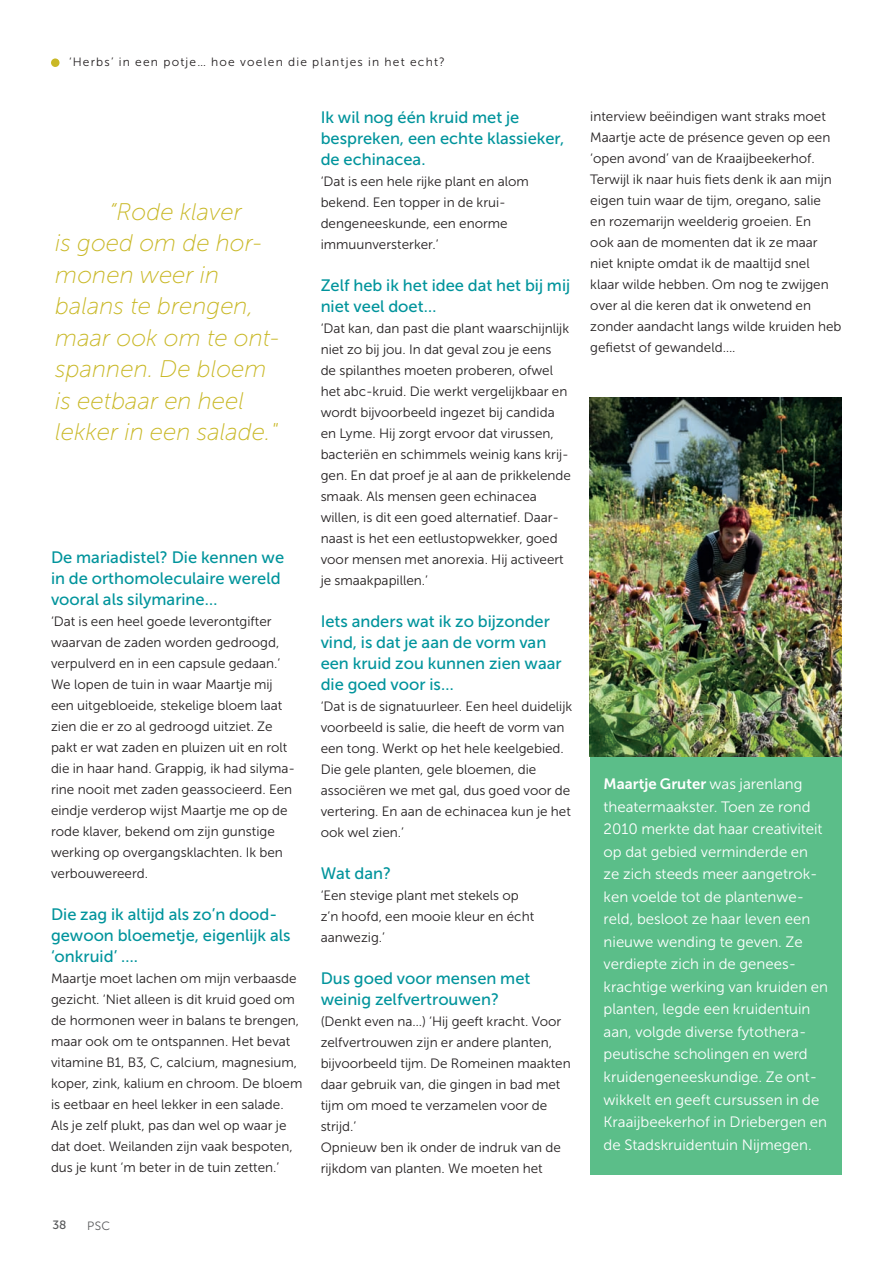
<style>
.page{position:relative;width:893px;height:1263px;background:#fff}
.page>*{position:absolute;margin:0;border:0;box-sizing:border-box;transform-origin:0 0}
.t1{font:italic 24px/31.5px "Museo Sans 100";color:#c9b826}
.t2{font:16.5px/21px "Museo Sans 500";color:#00949c}
.t3{font:15px/22.5px "Museo Sans 300";color:#fff}
.t4{font:15px "Museo Sans 700";color:#fff}
.t5{font:13.5px/21px "Museo Sans 300";color:#231f20}
.t6{font:12px "Museo Sans 300";letter-spacing:.1em;color:#231f20}
.t7{font:12px "Museo Sans 300";color:#57585a}
.t8{font:12px "Museo Sans 500";color:#57585a}
.s1{font-family:"Museo Sans 300"}
</style>
<div class="page">
<div style="left:51px;top:58px;width:9px;height:9px;background:#c9b826;border-radius:50%"></div>
<div style="left:590px;top:514px;width:252px;height:661px;background:#5bbe89"></div>
<img style="left:590px;top:398px;width:252px;height:359px">
<p class="t6" style="left:69px;top:55px;width:377px">‘Herbs’ in een potje… hoe voelen die plantjes in het echt?</p>
<h1 class="t1" style="left:55px;top:196px;width:225px;text-indent:54px">“Rode klaver<br>is goed om de hor&shy;monen weer in balans te brengen, maar ook om te ont&shy;spannen. De bloem is eetbaar en heel lekker in een salade."</h1>
<p class="t2" style="left:51px;top:546px;width:235px">De mariadistel? Die kennen we in de orthomoleculaire wereld vooral als silymarine…</p>
<p class="t5" style="left:51px;top:611px;width:246px">‘Dat is een heel goede leverontgifter waarvan de zaden worden gedroogd, verpulverd en in een capsule gedaan.’ We lopen de tuin in waar Maartje mij een uitgebloeide, stekelige bloem laat zien die er zo al gedroogd uitziet. Ze pakt er wat zaden en pluizen uit en rolt die in haar hand. Grappig, ik had silyma&shy;rine nooit met zaden geassocieerd. Een eindje verderop wijst Maartje me op de rode klaver, bekend om zijn gunstige werking op overgangsklachten. Ik ben verbouwereerd.</p>
<p class="t2" style="left:51px;top:903px;width:241px">Die zag ik altijd als zo’n dood&shy;gewoon bloemetje, eigenlijk als ‘onkruid’ ….</p>
<p class="t5" style="left:51px;top:968px;width:253px">Maartje moet lachen om mijn verbaasde gezicht. ‘Niet alleen is dit kruid goed om de hormonen weer in balans te brengen, maar ook om te ontspannen. Het bevat vitamine B1, B3, C, calcium, magnesium, koper, zink, kalium en chroom. De bloem is eetbaar en heel lekker in een salade.<br>Als je zelf plukt, pas dan wel op waar je dat doet. Weilanden zijn vaak bespoten, dus je kunt ‘m beter in de tuin zetten.’</p>
<p class="t8" style="left:52px;top:1219px;width:16px">38</p>
<p class="t7" style="left:87px;top:1219px;width:25px">PSC</p>
<p class="t2" style="left:321px;top:107px;width:245px">Ik wil nog één kruid met je bespreken, een echte klassieker, de echinacea.</p>
<p class="t5" style="left:321px;top:171px;width:210px">‘Dat is een hele rijke plant en alom bekend. Een topper in de krui&shy;dengeneeskunde, een enorme immuunversterker.’</p>
<p class="t2" style="left:321px;top:275px;width:251px">Zelf heb ik het idee dat het bij mij niet veel doet…</p>
<p class="t5" style="left:321px;top:318px;width:252px">‘Dat kan, dan past die plant waarschijnlijk niet zo bij jou. In dat geval zou je eens<br>de spilanthes moeten proberen, ofwel het abc-kruid. Die werkt vergelijkbaar en wordt bijvoorbeeld ingezet bij candida en Lyme. Hij zorgt ervoor dat virussen, bacteriën en schimmels weinig kans krij&shy;gen. En dat proef je al aan de prikkelende smaak. Als mensen geen echinacea willen, is dit een goed alternatief. Daar&shy;naast is het een eetlustopwekker, goed voor mensen met anorexia. Hij activeert je smaakpapillen.’</p>
<p class="t2" style="left:321px;top:611px;width:242px">Iets anders wat ik zo bijzonder vind, is dat je aan de vorm van een kruid zou kunnen zien waar die goed voor is…</p>
<p class="t5" style="left:321px;top:696px;width:253px">‘Dat is de signatuurleer. Een heel duidelijk voorbeeld is salie, die heeft de vorm van een tong. Werkt op het hele keelgebied.<br>Die gele planten, gele bloemen, die associëren we met gal, dus goed voor de vertering. En aan de echinacea kun je het ook wel zien.’</p>
<p class="t2" style="left:321px;top:863px;width:72px">Wat dan?</p>
<p class="t5" style="left:321px;top:885px;width:215px">‘Een stevige plant met stekels op z’n hoofd, een mooie kleur en écht aanwezig.’</p>
<p class="t2" style="left:321px;top:968px;width:211px">Dus goed voor mensen met weinig zelfvertrouwen?</p>
<p class="t5" style="left:321px;top:1011px;width:252px">(Denkt even na…) ‘Hij geeft kracht. Voor zelfvertrouwen zijn er andere planten, bijvoorbeeld tijm. De Romeinen maakten daar gebruik van, die gingen in bad met tijm om moed te verzamelen voor de strijd.’<br>Opnieuw ben ik onder de indruk van de rijkdom van planten. We moeten het</p>
<p class="t5" style="left:590px;top:106px;width:253px">interview beëindigen want straks moet Maartje acte de présence geven op een ‘open avond’ van de Kraaijbeekerhof.<br>Terwijl ik naar huis fiets denk ik aan mijn eigen tuin waar de tijm, oregano, salie<br>en rozemarijn weelderig groeien. En<br>ook aan de momenten dat ik ze maar niet knipte omdat ik de maaltijd snel klaar wilde hebben. Om nog te zwijgen over al die keren dat ik onwetend en zonder aandacht langs wilde kruiden heb gefietst of gewandeld….</p>
<p class="t4" style="left:604px;top:776px;width:200px">Maartje Gruter <span class="s1">was jarenlang</span></p>
<p class="t3" style="left:604px;top:796px;width:226px">theatermaakster. Toen ze rond<br>2010 merkte dat haar creativiteit op dat gebied verminderde en<br>ze zich steeds meer aangetrok&shy;ken voelde tot de plantenwe&shy;reld, besloot ze haar leven een nieuwe wending te geven. Ze verdiepte zich in de genees&shy;krachtige werking van kruiden en planten, legde een kruidentuin aan, volgde diverse fytothera&shy;peutische scholingen en werd kruidengeneeskundige. Ze ont&shy;wikkelt en geeft cursussen in de<br>Kraaijbeekerhof in Driebergen en de Stadskruidentuin Nijmegen.</p>
</div>
